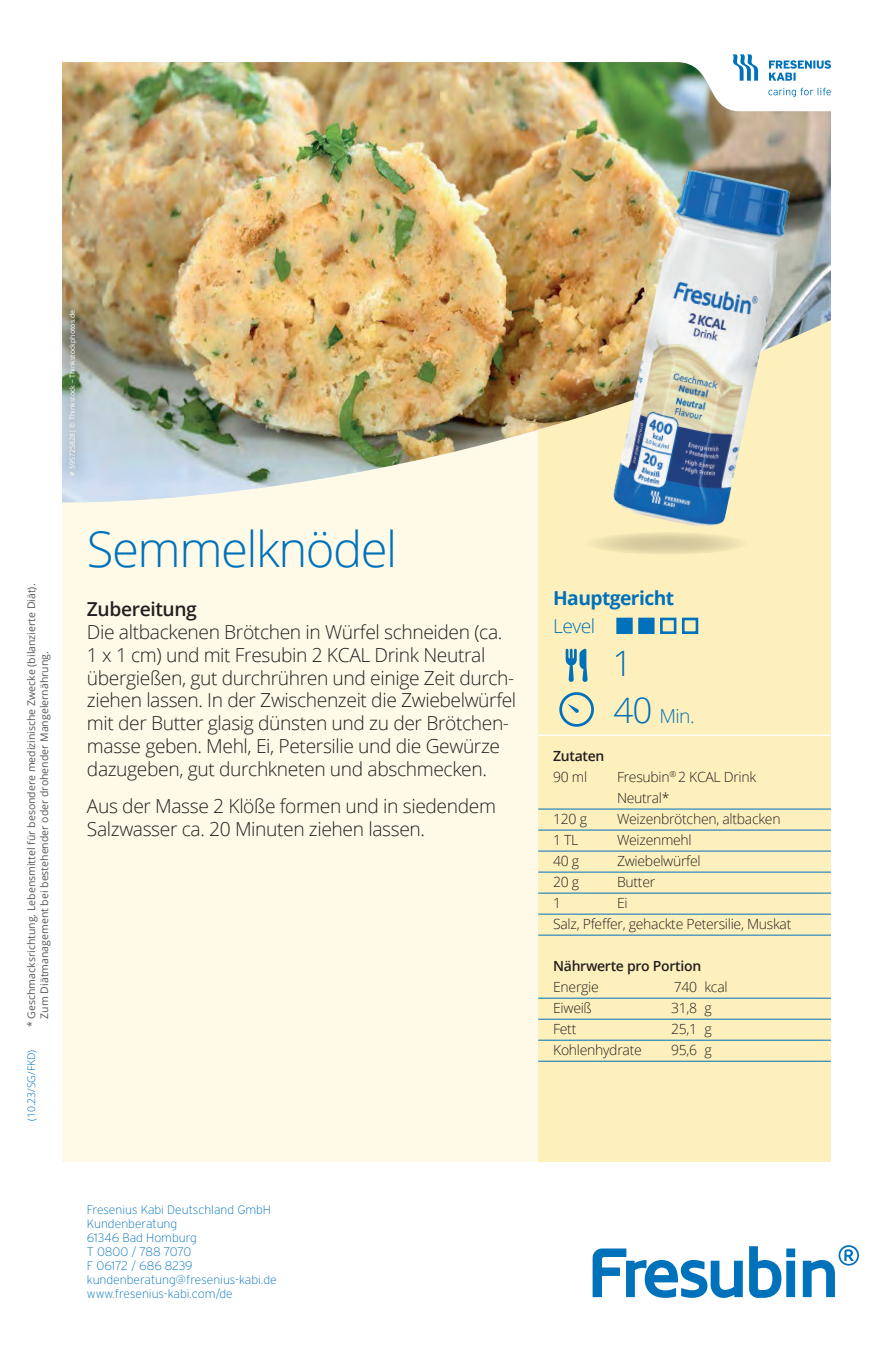
<style>
.page{position:relative;width:893px;height:1360px;background:#fff}
.page>*{position:absolute;margin:0;border:0;box-sizing:border-box;transform-origin:0 0}
.Überschrift__Titel{font:300 49px "Open Sans";letter-spacing:-.03em;color:#0071bb}
.Überschrift__Titel-2{font:300 35px "Open Sans";color:#0071bb}
.Fließtext{font:300 19.25px/22.8px "Open Sans";letter-spacing:-.02em;color:#231f20}
.Überschrift__Titel-3{font:700 19.25px "Open Sans";letter-spacing:-.03em;color:#0071bb}
.Überschrift__Titel-4{font:300 19.25px "Open Sans";letter-spacing:-.03em;color:#0071bb}
.Fließtext-2{font:300 14px/21px "Open Sans";letter-spacing:-.02em;color:#231f20}
.Fließtext-3{font:600 14px "Open Sans";letter-spacing:-.02em;color:#231f20}
.t1{font:200 12.25px "Interstate";color:#0071bb}
.Pflichtangaben{font:10.5px "Open Sans";color:#57585a}
.t2{font:300 10.5px "Open Sans";color:#0071bb}
.t3{font:7px "Open Sans";color:#fff}
.s1{font-weight:600}
.s2{font-size:35px}
</style>
<div class="page">
<svg style="left:733px;top:54px;width:19px;height:8px"></svg>
<svg style="left:769px;top:60px;width:62px;height:2px"></svg>
<svg style="left:593px;top:1245px;width:266px;height:52px"></svg>
<div style="left:62px;top:283px;width:769px;height:878px;background:#fefae7"></div>
<div style="left:538px;top:243px;width:293px;height:918px;background:#fef0bd"></div>
<img style="left:62px;top:62px;width:769px;height:441px">
<img style="left:610px;top:167px;width:184px;height:360px">
<svg style="left:585px;top:532px;width:163px;height:22px"></svg>
<svg style="left:62px;top:298px;width:26px;height:189px;background:#a4aea9"></svg>
<hr style="left:538px;top:808px;width:293px;height:1px;background:#0071bb">
<hr style="left:538px;top:829px;width:293px;height:1px;background:#0071bb">
<hr style="left:538px;top:850px;width:293px;height:1px;background:#0071bb">
<hr style="left:538px;top:871px;width:293px;height:1px;background:#0071bb">
<hr style="left:538px;top:892px;width:293px;height:1px;background:#0071bb">
<hr style="left:538px;top:913px;width:293px;height:1px;background:#0071bb">
<hr style="left:538px;top:934px;width:293px;height:1px;background:#0071bb">
<hr style="left:538px;top:997px;width:293px;height:1px;background:#0071bb">
<hr style="left:538px;top:1018px;width:293px;height:1px;background:#0071bb">
<hr style="left:538px;top:1039px;width:293px;height:1px;background:#0071bb">
<hr style="left:538px;top:1060px;width:293px;height:1px;background:#0071bb">
<div style="left:616px;top:617px;width:17px;height:17px;background:#0071bb;border:3px solid #0071bb"></div>
<div style="left:638px;top:617px;width:16px;height:17px;background:#0071bb;border:3px solid #0071bb"></div>
<div style="left:660px;top:617px;width:16px;height:17px;border:3px solid #0071bb"></div>
<div style="left:682px;top:617px;width:16px;height:17px;border:3px solid #0071bb"></div>
<svg style="left:566px;top:648px;width:22px;height:34px"></svg>
<svg style="left:559px;top:692px;width:35px;height:34px"></svg>
<hr style="left:538px;top:734px;width:293px;height:1px;background:#fff">
<p class="t3" style="left:68px;top:475px;width:167px;rotate:-90deg"># 595725828| © Thinkstock – Thinkstockphotos.de</p>
<p class="Pflichtangaben" style="left:24px;top:1027px;width:445px;rotate:-90deg">* Geschmacksrichtung. Lebensmittel für besondere medizinische Zwecke (bilanzierte Diät).</p>
<p class="Pflichtangaben" style="left:37px;top:1018px;width:369px;rotate:-90deg">Zum Diätmanagement bei bestehender oder drohender Mangelernährung.</p>
<p class="t2" style="left:24px;top:1121px;width:73px;rotate:-90deg">(10.23/SG/FKD)</p>
<p class="Überschrift__Titel" style="left:87px;top:515px;width:312px">Semmelknödel</p>
<p class="Fließtext" style="left:87px;top:597px;width:431px"><span class="s1">Zubereitung<br></span>Die altbackenen Brötchen in Würfel schneiden (ca.<br>1 x 1 cm) und mit Fresubin 2 KCAL Drink Neutral übergießen, gut durchrühren und einige Zeit durch&shy;ziehen lassen. In der Zwischenzeit die Zwiebelwürfel mit der Butter glasig dünsten und zu der Brötchen&shy;masse geben. Mehl, Ei, Petersilie und die Gewürze dazugeben, gut durchkneten und abschmecken.</p>
<p class="Fließtext" style="left:87px;top:794px;width:411px">Aus der Masse 2 Klöße formen und in siedendem<br>Salzwasser ca. 20 Minuten ziehen lassen.</p>
<p class="t1" style="left:87px;top:1202px;width:186px">Fresenius Kabi Deutschland GmbH</p>
<p class="t1" style="left:87px;top:1216px;width:92px">Kundenberatung</p>
<p class="t1" style="left:87px;top:1230px;width:112px">61346 Bad Homburg</p>
<p class="t1" style="left:87px;top:1244px;width:106px">T 0800 / 788 7070</p>
<p class="t1" style="left:87px;top:1258px;width:107px">F 06172 / 686 8239</p>
<p class="t1" style="left:87px;top:1272px;width:191px">kundenberatung@fresenius-kabi.de</p>
<p class="t1" style="left:87px;top:1286px;width:147px">www.fresenius-kabi.com/de</p>
<p class="Überschrift__Titel-3" style="left:553px;top:584px;width:122px">Hauptgericht</p>
<p class="Überschrift__Titel-4" style="left:553px;top:613px;width:43px">Level</p>
<p class="Überschrift__Titel-2" style="left:612px;top:639px;width:21px">1</p>
<p class="Überschrift__Titel-4" style="left:613px;top:702px;width:83px"><span class="s2">40</span> Min.</p>
<p class="Fließtext-3" style="left:553px;top:746px;width:53px">Zutaten</p>
<p class="Fließtext-2" style="left:553px;top:765px;width:36px">90 ml</p>
<p class="Fließtext-2" style="left:617px;top:765px;width:141px">Fresubin<sup>®</sup> 2 KCAL Drink<br>Neutral*</p>
<p class="Fließtext-2" style="left:553px;top:807px;width:35px">120 g</p>
<p class="Fließtext-2" style="left:617px;top:807px;width:165px">Weizenbrötchen, altbacken</p>
<p class="Fließtext-2" style="left:553px;top:828px;width:27px">1 TL</p>
<p class="Fließtext-2" style="left:617px;top:828px;width:76px">Weizenmehl</p>
<p class="Fließtext-2" style="left:553px;top:849px;width:28px">40 g</p>
<p class="Fließtext-2" style="left:617px;top:849px;width:85px">Zwiebelwürfel</p>
<p class="Fließtext-2" style="left:553px;top:870px;width:28px">20 g</p>
<p class="Fließtext-2" style="left:617px;top:870px;width:40px">Butter</p>
<p class="Fließtext-2" style="left:553px;top:891px;width:9px">1</p>
<p class="Fließtext-2" style="left:617px;top:891px;width:12px">Ei</p>
<p class="Fließtext-2" style="left:553px;top:912px;width:240px">Salz, Pfeffer, gehackte Petersilie, Muskat</p>
<p class="Fließtext-3" style="left:553px;top:956px;width:150px">Nährwerte pro Portion</p>
<p class="Fließtext-2" style="left:553px;top:975px;width:47px">Energie</p>
<p class="Fließtext-2" style="left:674px;top:975px;width:55px">740 kcal</p>
<p class="Fließtext-2" style="left:553px;top:996px;width:40px">Eiweiß</p>
<p class="Fließtext-2" style="left:671px;top:996px;width:42px">31,8 g</p>
<p class="Fließtext-2" style="left:553px;top:1017px;width:25px">Fett</p>
<p class="Fließtext-2" style="left:671px;top:1017px;width:42px">25,1 g</p>
<p class="Fließtext-2" style="left:553px;top:1038px;width:90px">Kohlenhydrate</p>
<p class="Fließtext-2" style="left:671px;top:1038px;width:42px">95,6 g</p>
</div>
